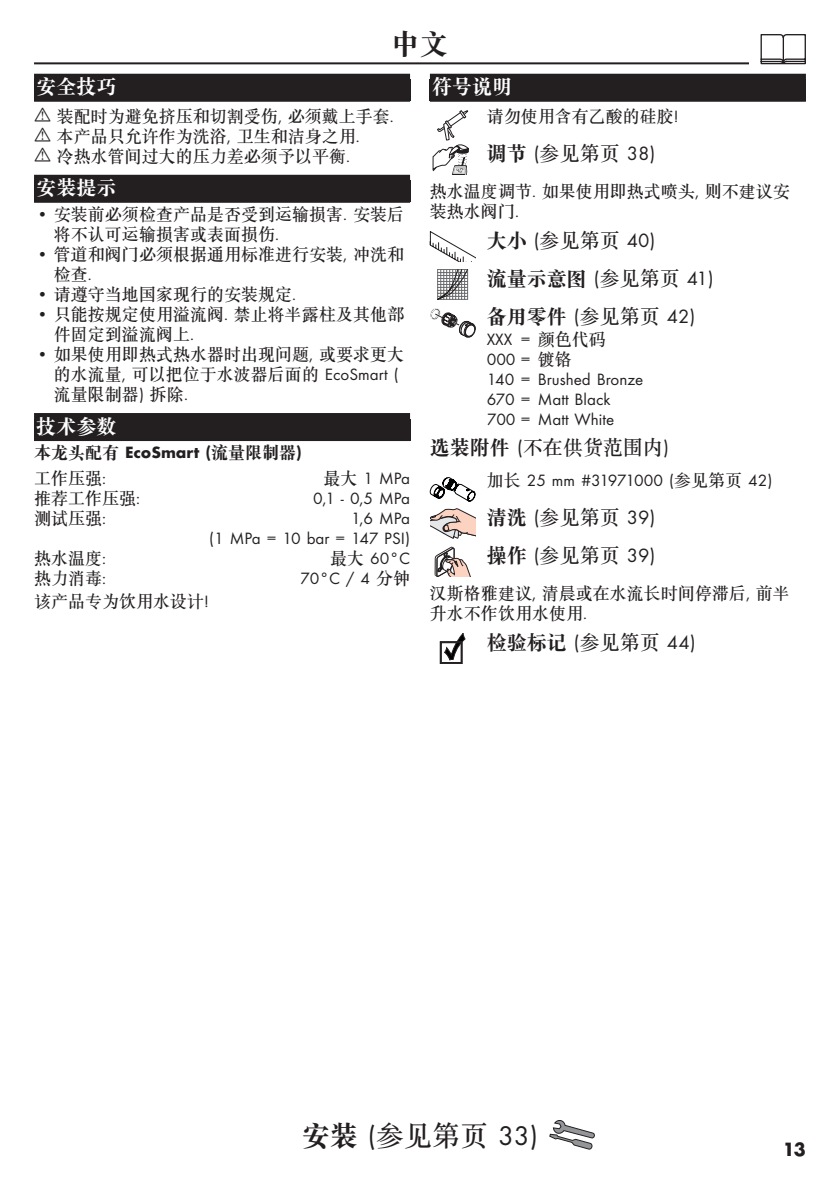
<style>
.page{position:relative;width:840px;height:1191px;background:#fff}
.page>*{position:absolute;margin:0;border:0;box-sizing:border-box;transform-origin:0 0}
.t1{font:28px "Futura TOT Boo";color:#231f20}
.t2{font:28px "SGTC Song Biao Reg Jian";color:#231f20}
.t3{font:20px/38.2px "Futura TOT Boo";color:#231f20}
.t4{font:20px/38.2px "SGTC Song Biao Reg Jian";color:#231f20}
.t5{font:20px "SGTC Song Biao Reg Jian";color:#fff}
.t6{font:20px "SGTC Song Reg Jian";color:#231f20}
.t7{font:700 20px "Futura TOT";color:#231f20}
.t8{font:17px/20px "SGTC Song Reg Jian";color:#231f20}
.t9{font:17px/20px "Futura TOT Boo";color:#231f20;text-align:right}
.t10{font:17px "Futura TOT Boo";letter-spacing:-.02em;color:#231f20}
.t11{font:17px "SGTC Song Biao Reg Jian";color:#231f20}
.s1{font-family:"Futura TOT Boo"}
.s2{font-family:"Futura TOT";font-weight:700}
.s3{font-family:"SGTC Song Reg Jian"}
.s4{font-family:"SGTC Song Biao Reg Jian"}
</style>
<div class="page">
<hr style="left:34px;top:62px;width:771px;height:2px;background:#231f20">
<div style="left:748px;top:34px;width:68px;height:34px;background:#fff"></div>
<svg style="left:760px;top:34px;width:45px;height:30px"></svg>
<svg style="left:549px;top:1120px;width:45px;height:29px"></svg>
<div style="left:34px;top:74px;width:376px;height:28px;background:#231f20"></div>
<div style="left:34px;top:175px;width:376px;height:28px;background:#231f20"></div>
<div style="left:34px;top:413px;width:376px;height:28px;background:#231f20"></div>
<div style="left:429px;top:74px;width:376px;height:28px;background:#231f20"></div>
<svg style="left:432px;top:110px;width:36px;height:65px"></svg>
<svg style="left:429px;top:231px;width:46px;height:30px"></svg>
<svg style="left:437px;top:269px;width:31px;height:30px"></svg>
<svg style="left:430px;top:308px;width:45px;height:30px"></svg>
<svg style="left:429px;top:477px;width:46px;height:25px"></svg>
<svg style="left:430px;top:508px;width:45px;height:30px"></svg>
<svg style="left:434px;top:547px;width:36px;height:30px"></svg>
<svg style="left:440px;top:633px;width:25px;height:30px"></svg>
<h1 class="t2" style="left:392px;top:29px;width:57px">中文</h1>
<p class="t5" style="left:36px;top:76px;width:81px">安全技巧</p>
<p class="t8" style="left:57px;top:106px;width:338px">装配时为避免挤压和切割受伤<span class="s1">,</span> 必须戴上手套<span class="s1">.</span>本产品只允许作为洗浴<span class="s1">,</span> 卫生和洁身之用<span class="s1">.<br></span>冷热水管间过大的压力差必须予以平衡<span class="s1">.</span></p>
<p class="t5" style="left:36px;top:177px;width:81px">安装提示</p>
<p class="t8" style="left:54px;top:204px;width:351px;text-indent:-17px"><span class="s1">•</span> 安装前必须检查产品是否受到运输损害<span class="s1">.</span> 安装后将不认可运输损害或表面损伤<span class="s1">.</span></p>
<p class="t8" style="left:54px;top:244px;width:351px;text-indent:-17px"><span class="s1">•</span> 管道和阀门必须根据通用标准进行安装<span class="s1">,</span> 冲洗和检查<span class="s1">.</span></p>
<p class="t8" style="left:37px;top:284px;width:260px"><span class="s1">•</span> 请遵守当地国家现行的安装规定<span class="s1">.</span></p>
<p class="t8" style="left:54px;top:304px;width:351px;text-indent:-17px"><span class="s1">•</span> 只能按规定使用溢流阀<span class="s1">.</span> 禁止将半露柱及其他部件固定到溢流阀上<span class="s1">.</span></p>
<p class="t8" style="left:54px;top:344px;width:351px;text-indent:-17px"><span class="s1">•</span> 如果使用即热式热水器时出现问题<span class="s1">,</span> 或要求更大的水流量<span class="s1">,</span> 可以把位于水波器后面的 <span class="s1">EcoSmart (</span>流量限制器<span class="s1">)</span> 拆除<span class="s1">.</span></p>
<p class="t5" style="left:36px;top:415px;width:81px">技术参数</p>
<p class="t11" style="left:34px;top:444px;width:269px">本龙头配有 <span class="s2">EcoSmart (</span>流量限制器<span class="s2">)</span></p>
<p class="t8" style="left:34px;top:468px;width:73px">工作压强<span class="s1">:</span></p>
<p class="t9" style="left:323px;top:468px;width:88px"><span class="s3">最大</span> 1 MPa</p>
<p class="t8" style="left:34px;top:488px;width:107px">推荐工作压强<span class="s1">:</span></p>
<p class="t9" style="left:313px;top:488px;width:98px">0,1 - 0,5 MPa</p>
<p class="t8" style="left:34px;top:508px;width:73px">测试压强<span class="s1">:</span></p>
<p class="t9" style="left:209px;top:508px;width:202px">1,6 MPa<br>(1 MPa = 10 bar = 147 PSI)</p>
<p class="t8" style="left:34px;top:548px;width:73px">热水温度<span class="s1">:</span></p>
<p class="t9" style="left:330px;top:548px;width:81px"><span class="s3">最大</span> 60°C</p>
<p class="t8" style="left:34px;top:568px;width:73px">热力消毒<span class="s1">:</span></p>
<p class="t9" style="left:300px;top:568px;width:111px">70°C / 4 <span class="s3">分钟</span></p>
<p class="t8" style="left:34px;top:591px;width:176px">该产品专为饮用水设计<span class="s1">!</span></p>
<p class="t5" style="left:432px;top:76px;width:81px">符号说明</p>
<p class="t8" style="left:486px;top:106px;width:193px">请勿使用含有乙酸的硅胶<span class="s1">!</span></p>
<p class="t3" style="left:486px;top:134px;width:170px"><span class="s4">调节</span> (<span class="s3">参见第页</span> 38)</p>
<p class="t8" style="left:429px;top:181px;width:361px">热水温度调节<span class="s1">.</span> 如果使用即热式喷头<span class="s1">,</span> 则不建议安装热水阀门<span class="s1">.</span></p>
<p class="t3" style="left:486px;top:221px;width:170px"><span class="s4">大小</span> (<span class="s3">参见第页</span> 40)</p>
<p class="t4" style="left:486px;top:259px;width:228px">流量示意图 <span class="s1">(</span><span class="s3">参见第页</span> <span class="s1">41)</span>备用零件 <span class="s1">(</span><span class="s3">参见第页</span> <span class="s1">42)</span></p>
<p class="t9" style="left:486px;top:329px;width:158px;text-align:left">XXX = <span class="s3">颜色代码<br></span>000 = <span class="s3">镀铬<br></span>140 = Brushed Bronze<br>670 = Matt Black<br>700 = Matt White</p>
<p class="t6" style="left:429px;top:437px;width:240px"><span class="s4">选装附件</span> <span class="s1">(</span>不在供货范围内<span class="s1">)</span></p>
<p class="t10" style="left:486px;top:470px;width:287px"><span class="s3">加长</span> 25 mm #31971000 (<span class="s3">参见第页</span> 42)</p>
<p class="t3" style="left:486px;top:498px;width:170px"><span class="s4">清洗</span> (<span class="s3">参见第页</span> 39)<span class="s4">操作</span> (<span class="s3">参见第页</span> 39)</p>
<p class="t8" style="left:429px;top:583px;width:361px">汉斯格雅建议<span class="s1">,</span> 清晨或在水流长时间停滞后<span class="s1">,</span> 前半升水不作饮用水使用<span class="s1">.</span></p>
<p class="t4" style="left:486px;top:623px;width:210px">检验标记 <span class="s1">(</span><span class="s3">参见第页</span> <span class="s1">44)</span></p>
<h1 class="t1" style="left:302px;top:1118px;width:237px"><span class="s4">安装</span> (<span class="s3">参见第页</span> 33)</h1>
<p class="t7" style="left:782px;top:1136px;width:24px">13</p>
</div>
